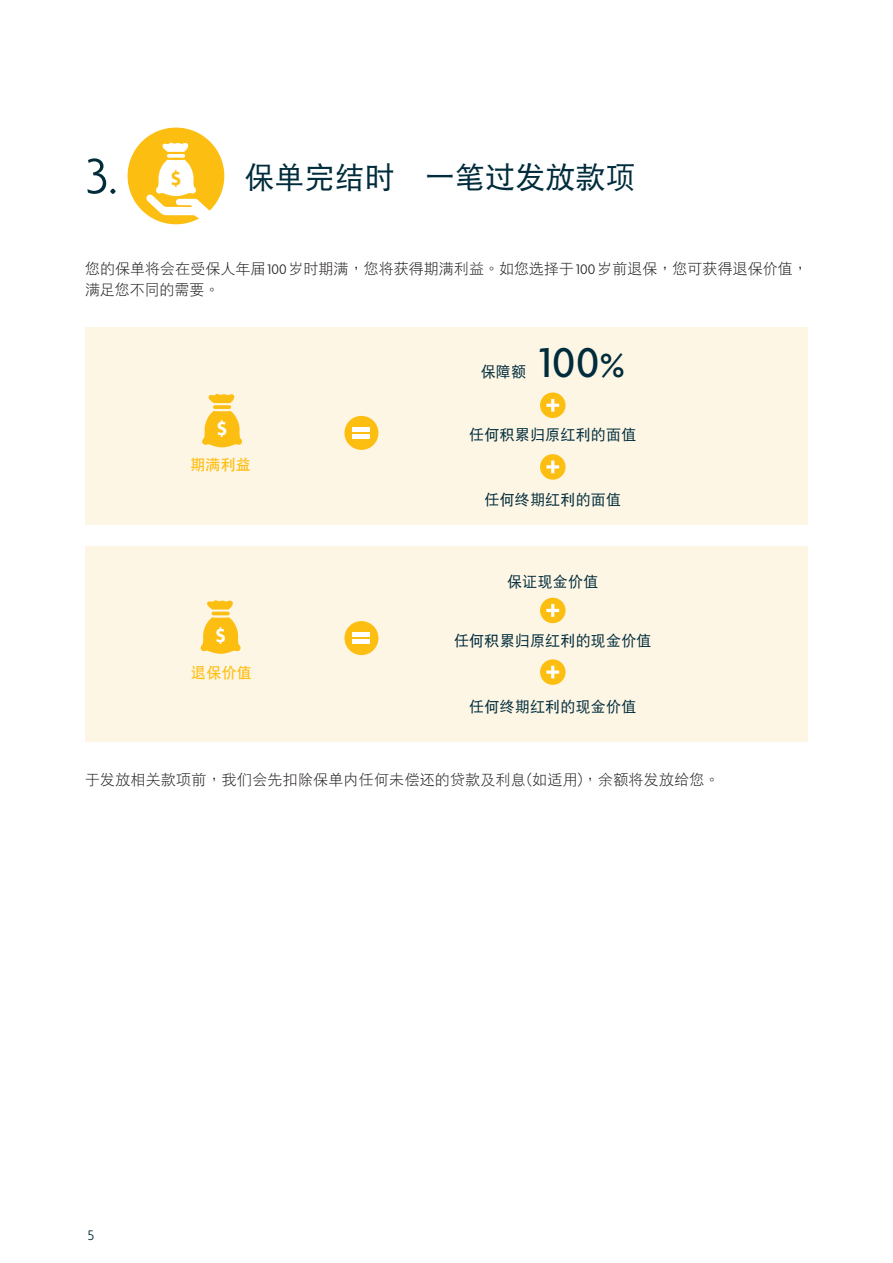
<style>
.page{position:relative;width:893px;height:1263px;background:#fff}
.page>*{position:absolute;margin:0;border:0;box-sizing:border-box;transform-origin:0 0}
.t1{font:300 54px "Agenda";color:#002c3b}
._01_Heading_1{font:500 45px "Agenda";color:#002c3b}
._01_Heading_1-2{font:30px "DF Hei GB5 HK W5";letter-spacing:.005em;color:#002c3b}
.t2{font:700 20.25px "Agenda";color:#fff}
.t3{font:700 20.25px "Agenda";color:#fdbe12}
._00_Body_text{font:15px/21px "DF Hei GB5 HK W3";letter-spacing:.005em;color:#231f20}
._01_Heading_1-3{font:15px "DF Hei GB5 HK W5";letter-spacing:.015em;color:#002c3b}
._01_Heading_1-4{font:15px "DF Hei GB5 HK W7";letter-spacing:.015em;color:#fdbe12}
.t4{font:300 15px "Agenda";color:#002c3b}
.s1{font-family:"Agenda";font-weight:300}
.s2{font-size:36px}
</style>
<div class="page">
<div style="left:128px;top:128px;width:96px;height:96px;background:#fdbe12;border-radius:50%"></div>
<svg style="left:167px;top:154px;width:18px;height:4px"></svg>
<svg style="left:146px;top:160px;width:64px;height:60px"></svg>
<svg style="left:162px;top:142px;width:27px;height:10px"></svg>
<div style="left:85px;top:546px;width:723px;height:196px;background:#fef6e5"></div>
<hr style="left:212px;top:612px;width:18px;height:3px;background:#fdbe12;border-radius:2px">
<svg style="left:200px;top:617px;width:41px;height:37px"></svg>
<svg style="left:207px;top:600px;width:26px;height:9px"></svg>
<div style="left:85px;top:327px;width:723px;height:198px;background:#fef6e5"></div>
<svg style="left:213px;top:405px;width:18px;height:4px"></svg>
<svg style="left:202px;top:411px;width:41px;height:36px"></svg>
<svg style="left:208px;top:394px;width:27px;height:9px"></svg>
<div style="left:344px;top:416px;width:34px;height:34px;background:#fdbe12;border-radius:50%"></div>
<hr style="left:353px;top:427px;width:17px;height:4px;background:#fff">
<div style="left:353px;top:434px;width:17px;height:5px;background:#fff"></div>
<div style="left:540px;top:392px;width:26px;height:26px;background:#fdbe12;border-radius:50%"></div>
<svg style="left:546px;top:399px;width:13px;height:13px"></svg>
<div style="left:540px;top:454px;width:26px;height:26px;background:#fdbe12;border-radius:50%"></div>
<svg style="left:546px;top:460px;width:13px;height:13px"></svg>
<div style="left:344px;top:621px;width:34px;height:34px;background:#fdbe12;border-radius:50%"></div>
<hr style="left:353px;top:632px;width:17px;height:4px;background:#fff">
<hr style="left:353px;top:640px;width:17px;height:4px;background:#fff">
<div style="left:540px;top:598px;width:26px;height:25px;background:#fdbe12;border-radius:50%"></div>
<svg style="left:546px;top:604px;width:13px;height:13px"></svg>
<div style="left:540px;top:659px;width:26px;height:26px;background:#fdbe12;border-radius:50%"></div>
<svg style="left:546px;top:666px;width:13px;height:12px"></svg>
<p class="t1" style="left:85px;top:147px;width:34px">3.</p>
<p class="t3" style="left:171px;top:167px;width:11px">$</p>
<p class="_01_Heading_1-2" style="left:244px;top:161px;width:393px">保單完結時 一筆過發放款項</p>
<p class="_00_Body_text" style="left:85px;top:258px;width:724px">您的保單將會在受保人年屆<span class="s1">100</span>歲時期滿，您將獲得期滿利益。如您選擇於<span class="s1">100</span>歲前退保，您可獲得退保價值，滿足您不同的需要。</p>
<p class="t2" style="left:217px;top:418px;width:11px">$</p>
<p class="_01_Heading_1-4" style="left:190px;top:457px;width:62px">期滿利益</p>
<p class="t2" style="left:216px;top:624px;width:11px">$</p>
<p class="_01_Heading_1-4" style="left:191px;top:664px;width:62px">退保價值</p>
<p class="_01_Heading_1-3" style="left:481px;top:363px;width:47px">保障額</p>
<p class="_01_Heading_1" style="left:539px;top:338px;width:87px">100<span class="s2">%</span></p>
<p class="_01_Heading_1-3" style="left:469px;top:426px;width:169px">任何積累歸原紅利的面值</p>
<p class="_01_Heading_1-3" style="left:484px;top:491px;width:138px">任何終期紅利的面值</p>
<p class="_01_Heading_1-3" style="left:507px;top:573px;width:93px">保證現金價值</p>
<p class="_01_Heading_1-3" style="left:454px;top:632px;width:199px">任何積累歸原紅利的現金價值</p>
<p class="_01_Heading_1-3" style="left:469px;top:698px;width:169px">任何終期紅利的現金價值</p>
<p class="_00_Body_text" style="left:85px;top:768px;width:636px">於發放相關款項前，我們會先扣除保單內任何未償還的貸款及利息(如適用)，餘額將發放給您。</p>
<p class="t4" style="left:87px;top:1227px;width:8px">5</p>
</div>
